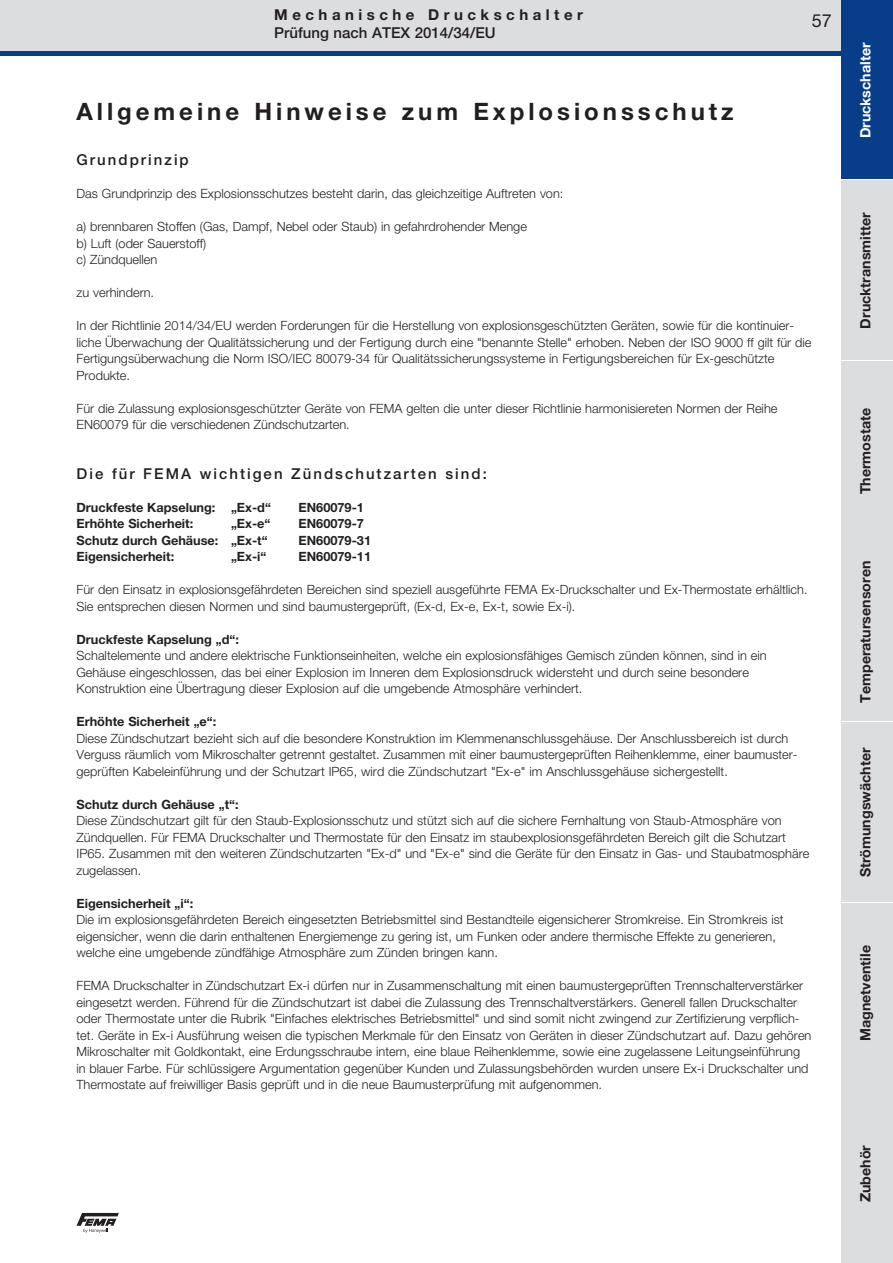
<style>
.page{position:relative;width:893px;height:1263px;background:#fff}
.page>*{position:absolute;margin:0;border:0;box-sizing:border-box;transform-origin:0 0}
.t1{font:700 24px "Helvetica Neue LT Pro";letter-spacing:.165em;color:#231f20}
.t2{font:18px "Helvetica Neue LT Pro";color:#231f20}
.t3{font:500 15px "Helvetica Neue LT Pro";letter-spacing:.135em;color:#231f20}
.t4{font:500 15px "Helvetica Neue LT Pro";color:#231f20}
.t5{font:700 15px "Helvetica Neue LT Pro";letter-spacing:.3em;color:#231f20}
.t6{font:700 14.25px "Helvetica Neue LT Pro";color:#231f20}
.t7{font:700 14.25px "Helvetica Neue LT Pro";color:#fff}
.t8{font:300 12.75px/16.5px "Helvetica Neue LT Pro";color:#231f20}
.t9{font:700 12.75px "Helvetica Neue LT Pro";color:#231f20}
</style>
<div class="page">
<div style="left:0;top:0;width:842px;height:51px;background:#dcdddf"></div>
<div style="left:842px;top:0;width:51px;height:180px;background:#083e89"></div>
<div style="left:842px;top:180px;width:51px;height:181px;background:#dcdddf"></div>
<hr style="left:842px;top:360px;width:51px;height:2px;background:#fff">
<div style="left:842px;top:361px;width:51px;height:180px;background:#dcdddf"></div>
<div style="left:842px;top:542px;width:51px;height:180px;background:#dcdddf"></div>
<div style="left:842px;top:722px;width:51px;height:181px;background:#dcdddf"></div>
<hr style="left:842px;top:902px;width:51px;height:2px;background:#fff">
<div style="left:842px;top:903px;width:51px;height:180px;background:#dcdddf"></div>
<div style="left:842px;top:1084px;width:51px;height:179px;background:#dcdddf"></div>
<hr style="left:0;top:51px;width:842px;height:4px;background:#083e89">
<svg style="left:77px;top:1213px;width:42px;height:20px"></svg>
<p class="t5" style="left:274px;top:5px;width:310px">Mechanische Druckschalter</p>
<p class="t4" style="left:274px;top:24px;width:223px">Prüfung nach ATEX 2014/34/EU</p>
<h2 class="t2" style="left:812px;top:10px;width:22px">57</h2>
<h1 class="t1" style="left:77px;top:96px;width:659px">Allgemeine Hinweise zum Explosionsschutz</h1>
<p class="t3" style="left:77px;top:151px;width:114px">Grundprinzip</p>
<p class="t8" style="left:77px;top:185px;width:488px">Das Grundprinzip des Explosionsschutzes besteht darin, das gleichzeitige Auftreten von:</p>
<p class="t8" style="left:77px;top:218px;width:452px">a) brennbaren Stoffen (Gas, Dampf, Nebel oder Staub) in gefahrdrohender Menge b) Luft (oder Sauerstoff)<br>c) Zündquellen</p>
<p class="t8" style="left:77px;top:284px;width:79px">zu verhindern.</p>
<p class="t8" style="left:77px;top:317px;width:736px">In der Richtlinie 2014/34/EU werden Forderungen für die Herstellung von explosionsgeschützten Geräten, sowie für die kontinuier&shy;liche Überwachung der Qualitätssicherung und der Fertigung durch eine "benannte Stelle" erhoben. Neben der ISO 9000 ff gilt für die Fertigungsüberwachung die Norm ISO/IEC 80079-34 für Qualitätssicherungssysteme in Fertigungsbereichen für Ex-geschützte Produkte.</p>
<p class="t8" style="left:77px;top:399px;width:702px">Für die Zulassung explosionsgeschützter Geräte von FEMA gelten die unter dieser Richtlinie harmonisiereten Normen der Reihe<br>EN60079 für die verschiedenen Zündschutzarten.</p>
<p class="t3" style="left:77px;top:464px;width:412px">Die für FEMA wichtigen Zündschutzarten sind:</p>
<p class="t9" style="left:77px;top:499px;width:196px">Druckfeste Kapselung: „Ex-d“</p>
<p class="t9" style="left:299px;top:499px;width:67px">EN60079-1</p>
<p class="t9" style="left:77px;top:516px;width:118px">Erhöhte Sicherheit:</p>
<p class="t9" style="left:231px;top:516px;width:41px">„Ex-e“</p>
<p class="t9" style="left:299px;top:516px;width:67px">EN60079-7</p>
<p class="t9" style="left:77px;top:532px;width:193px">Schutz durch Gehäuse: „Ex-t“</p>
<p class="t9" style="left:299px;top:532px;width:74px">EN60079-31</p>
<p class="t9" style="left:77px;top:549px;width:99px">Eigensicherheit:</p>
<p class="t9" style="left:231px;top:549px;width:37px">„Ex-i“</p>
<p class="t9" style="left:299px;top:549px;width:74px">EN60079-11</p>
<p class="t8" style="left:77px;top:581px;width:733px">Für den Einsatz in explosionsgefährdeten Bereichen sind speziell ausgeführte FEMA Ex-Druckschalter und Ex-Thermostate erhältlich.<br>Sie entsprechen diesen Normen und sind baumustergeprüft, (Ex-d, Ex-e, Ex-t, sowie Ex-i).</p>
<p class="t9" style="left:77px;top:631px;width:164px">Druckfeste Kapselung „d“:</p>
<p class="t8" style="left:77px;top:647px;width:692px">Schaltelemente und andere elektrische Funktionseinheiten, welche ein explosionsfähiges Gemisch zünden können, sind in ein<br>Gehäuse eingeschlossen, das bei einer Explosion im Inneren dem Explosionsdruck widersteht und durch seine besondere<br>Konstruktion eine Übertragung dieser Explosion auf die umgebende Atmosphäre verhindert.</p>
<p class="t9" style="left:77px;top:714px;width:141px">Erhöhte Sicherheit „e“:</p>
<p class="t8" style="left:77px;top:729px;width:722px">Diese Zündschutzart bezieht sich auf die besondere Konstruktion im Klemmenanschlussgehäuse. Der Anschlussbereich ist durch<br>Verguss räumlich vom Mikroschalter getrennt gestaltet. Zusammen mit einer baumustergeprüften Reihenklemme, einer baumuster&shy;geprüften Kabeleinführung und der Schutzart IP65, wird die Zündschutzart "Ex-e" im Anschlussgehäuse sichergestellt.</p>
<p class="t9" style="left:77px;top:796px;width:164px">Schutz durch Gehäuse „t“:</p>
<p class="t8" style="left:77px;top:812px;width:734px">Diese Zündschutzart gilt für den Staub-Explosionsschutz und stützt sich auf die sichere Fernhaltung von Staub-Atmosphäre von Zündquellen. Für FEMA Druckschalter und Thermostate für den Einsatz im staubexplosionsgefährdeten Bereich gilt die Schutzart IP65. Zusammen mit den weiteren Zündschutzarten "Ex-d" und "Ex-e" sind die Geräte für den Einsatz in Gas- und Staubatmosphäre zugelassen.</p>
<p class="t9" style="left:77px;top:895px;width:118px">Eigensicherheit „i“:</p>
<p class="t8" style="left:77px;top:911px;width:709px">Die im explosionsgefährdeten Bereich eingesetzten Betriebsmittel sind Bestandteile eigensicherer Stromkreise. Ein Stromkreis ist eigensicher, wenn die darin enthaltenen Energiemenge zu gering ist, um Funken oder andere thermische Effekte zu generieren, welche eine umgebende zündfähige Atmosphäre zum Zünden bringen kann.</p>
<p class="t8" style="left:77px;top:977px;width:736px">FEMA Druckschalter in Zündschutzart Ex-i dürfen nur in Zusammenschaltung mit einen baumustergeprüften Trennschalterverstärker eingesetzt werden. Führend für die Zündschutzart ist dabei die Zulassung des Trennschaltverstärkers. Generell fallen Druckschalter oder Thermostate unter die Rubrik "Einfaches elektrisches Betriebsmittel" und sind somit nicht zwingend zur Zertifizierung verpflich&shy;tet. Geräte in Ex-i Ausführung weisen die typischen Merkmale für den Einsatz von Geräten in dieser Zündschutzart auf. Dazu gehören Mikroschalter mit Goldkontakt, eine Erdungsschraube intern, eine blaue Reihenklemme, sowie eine zugelassene Leitungseinführung in blauer Farbe. Für schlüssigere Argumentation gegenüber Kunden und Zulassungsbehörden wurden unsere Ex-i Druckschalter und Thermostate auf freiwilliger Basis geprüft und in die neue Baumusterprüfung mit aufgenommen.</p>
<p class="t7" style="left:856px;top:138px;width:97px;rotate:-90deg">Druckschalter</p>
<p class="t6" style="left:856px;top:329px;width:118px;rotate:-90deg">Drucktransmitter</p>
<p class="t6" style="left:856px;top:494px;width:88px;rotate:-90deg">Thermostate</p>
<p class="t6" style="left:856px;top:703px;width:144px;rotate:-90deg">Temperatursensoren</p>
<p class="t6" style="left:856px;top:877px;width:131px;rotate:-90deg">Strömungswächter</p>
<p class="t6" style="left:856px;top:1041px;width:98px;rotate:-90deg">Magnetventile</p>
<p class="t6" style="left:856px;top:1202px;width:59px;rotate:-90deg">Zubehör</p>
</div>
